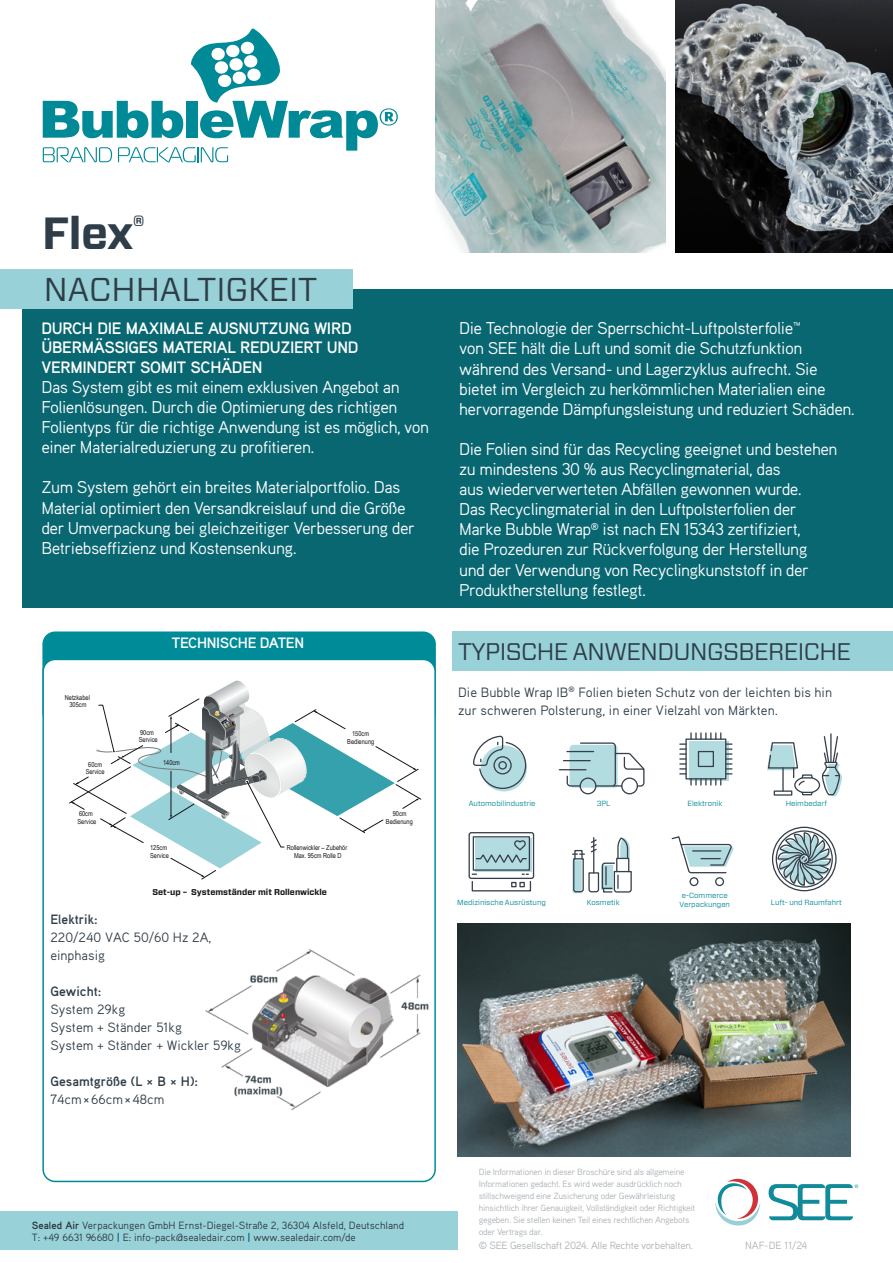
<style>
.page{position:relative;width:893px;height:1263px;background:#fff}
.page>*{position:absolute;margin:0;border:0;box-sizing:border-box;transform-origin:0 0}
.Product_Title{font:700 45px "Forza";color:#2e3d48}
.Section_Sub-heading{font:33px "Forza";color:#2e3d48}
.Section_Sub-heading-2{font:24px "Forza";letter-spacing:-.025em;color:#2e3d48}
.Body_Copy_-_White{font:17.1px/20.1px "Aaux Pro OT";letter-spacing:-.03em;color:#fff}
.Body_Sub-Heading_White{font:700 16.5px/19.5px "Aaux Pro OT";letter-spacing:-.02em;color:#fff}
.SAC_BODY_COPY{font:700 15px "Aaux Pro OT";letter-spacing:-.025em;color:#fff}
.Body_Copy_-_Grey{font:13.5px/18px "Aaux Pro OT";color:#2e3d48}
.Spec_Text{font:13.5px/18px "Aaux Pro OT";color:#313e48}
.Spec_Text-2{font:700 13.5px "Aaux Pro OT";color:#313e48}
.Address_-_Arial{font:10.5px "Aaux Pro OT";color:#2c3741}
.LEGAL_TEXT{font:10.5px "Aaux Pro OT";letter-spacing:-.025em;color:#adb2b6}
.LEGAL_TEXT-2{font:9px/12px "Aaux Pro OT";letter-spacing:-.03em;color:#adb2b6}
.t1{font:700 8.4px "Forza";color:#171419}
.t2{font:7.5px "Forza";color:#008a99}
.t3{font:6.9px/7.6px "Arial Narrow";color:#171419;text-align:center}
.s1{font-weight:700}
.s2{font-weight:700;color:#096772}
</style>
<div class="page">
<div style="left:453px;top:631px;width:440px;height:40px;background:#98d1d7"></div>
<div style="left:22px;top:289px;width:871px;height:318px;background:#096772"></div>
<img style="left:676px;top:0;width:217px;height:253px">
<div style="left:0;top:1211px;width:457px;height:39px;background:#98d1d7"></div>
<div style="left:43px;top:632px;width:392px;height:93px;background:#008b98;border-radius:12px"></div>
<div style="left:42px;top:631px;width:394px;height:94px;border:2px solid #008b98;border-radius:12px"></div>
<div style="left:43px;top:659px;width:392px;height:522px;background:#fff;border-radius:12px"></div>
<div style="left:42px;top:659px;width:394px;height:523px;border:2px solid #008b98;border-radius:12px"></div>
<div style="left:0;top:269px;width:353px;height:40px;background:#98d1d7"></div>
<img style="left:205px;top:949px;width:224px;height:161px">
<svg style="left:69px;top:681px;width:353px;height:199px"></svg>
<svg style="left:473px;top:736px;width:54px;height:54px"></svg>
<div style="left:580px;top:777px;width:16px;height:17px;border:1px solid #373f4a;border-radius:50%"></div>
<div style="left:621px;top:777px;width:17px;height:17px;border:1px solid #373f4a;border-radius:50%"></div>
<svg style="left:559px;top:742px;width:86px;height:45px"></svg>
<svg style="left:680px;top:733px;width:52px;height:52px"></svg>
<div style="left:715px;top:877px;width:9px;height:9px;border:1px solid #373f4a;border-radius:50%"></div>
<div style="left:689px;top:877px;width:9px;height:9px;border:1px solid #373f4a;border-radius:50%"></div>
<svg style="left:671px;top:836px;width:62px;height:38px"></svg>
<svg style="left:572px;top:837px;width:60px;height:56px"></svg>
<div style="left:476px;top:838px;width:56px;height:34px;background:#b3dce0"></div>
<div style="left:469px;top:832px;width:65px;height:47px;border:1px solid #373f4a;border-radius:2px"></div>
<div style="left:473px;top:836px;width:57px;height:35px;border:1px solid #373f4a"></div>
<div style="left:472px;top:881px;width:59px;height:10px;border:1px solid #373f4a"></div>
<svg style="left:475px;top:840px;width:52px;height:25px"></svg>
<svg style="left:511px;top:882px;width:14px;height:5px"></svg>
<hr style="left:782px;top:768px;width:2px;height:23px;background:#373f4a">
<div style="left:774px;top:790px;width:18px;height:6px;border:1px solid #373f4a"></div>
<div style="left:794px;top:777px;width:26px;height:16px;border:1px solid #373f4a;border-radius:7px"></div>
<svg style="left:767px;top:742px;width:45px;height:44px"></svg>
<hr style="left:830px;top:734px;width:2px;height:28px;background:#373f4a">
<svg style="left:821px;top:735px;width:21px;height:61px"></svg>
<svg style="left:777px;top:832px;width:55px;height:55px"></svg>
<div style="left:776px;top:830px;width:57px;height:57px;border:1px solid #373f4a;border-radius:50%"></div>
<div style="left:772px;top:827px;width:65px;height:64px;border:1px solid #373f4a;border-radius:50%"></div>
<img style="left:457px;top:924px;width:393px;height:233px">
<svg style="left:715px;top:1178px;width:46px;height:48px"></svg>
<svg style="left:769px;top:1184px;width:89px;height:36px"></svg>
<svg style="left:43px;top:29px;width:355px;height:133px"></svg>
<img style="left:436px;top:0;width:229px;height:253px">
<p class="Product_Title" style="left:42px;top:203px;width:104px">Flex<sup>®</sup></p>
<p class="Section_Sub-heading" style="left:44px;top:267px;width:275px">NACHHALTIGKEIT</p>
<p class="Body_Sub-Heading_White" style="left:41px;top:318px;width:319px">DURCH DIE MAXIMALE AUSNUTZUNG WIRD<br>ÜBERMÄSSIGES MATERIAL REDUZIERT UND<br>VERMINDERT SOMIT SCHÄDEN</p>
<p class="Body_Copy_-_White" style="left:41px;top:376px;width:389px">Das System gibt es mit einem exklusiven Angebot an Folienlösungen. Durch die Optimierung des richtigen Folientyps für die richtige Anwendung ist es möglich, von einer Materialreduzierung zu profitieren.</p>
<p class="Body_Copy_-_White" style="left:41px;top:477px;width:375px">Zum System gehört ein breites Materialportfolio. Das Material optimiert den Versandkreislauf und die Größe der Umverpackung bei gleichzeitiger Verbesserung der Betriebseffizienz und Kostensenkung.</p>
<p class="SAC_BODY_COPY" style="left:172px;top:633px;width:134px">TECHNISCHE DATEN</p>
<p class="t3" style="left:65px;top:693px;width:27px">Netzkabel<br>305cm</p>
<p class="t3" style="left:86px;top:760px;width:20px">60cm<br>Service</p>
<p class="t3" style="left:139px;top:728px;width:20px;text-align:left">90cm<br>Service</p>
<p class="t3" style="left:347px;top:729px;width:28px">150cm<br>Bedienung</p>
<p class="t3" style="left:163px;top:758px;width:18px">140cm</p>
<p class="t3" style="left:77px;top:809px;width:20px;text-align:left">60cm<br>Service</p>
<p class="t3" style="left:150px;top:844px;width:20px;text-align:left">125cm<br>Service</p>
<p class="t3" style="left:287px;top:843px;width:62px;line-height:8.2px">Rollenwickler – Zubehör<br>Max. 95cm Rolle D</p>
<p class="t1" style="left:152px;top:886px;width:176px">Set-up – Systemständer mit Rollenwickle</p>
<p class="Spec_Text-2" style="left:50px;top:910px;width:49px">Elektrik:</p>
<p class="Spec_Text" style="left:50px;top:928px;width:163px">220/240 VAC 50/60 Hz 2A, einphasig</p>
<p class="Spec_Text-2" style="left:50px;top:982px;width:53px">Gewicht:</p>
<p class="Spec_Text" style="left:50px;top:1000px;width:76px">System 29kg</p>
<p class="Spec_Text" style="left:50px;top:1018px;width:133px">System + Ständer 51kg</p>
<p class="Spec_Text" style="left:50px;top:1036px;width:192px">System + Ständer + Wickler 59kg</p>
<p class="Spec_Text-2" style="left:50px;top:1072px;width:149px">Gesamtgröße (L × B × H):</p>
<p class="Spec_Text" style="left:50px;top:1090px;width:116px">74cm×66cm×48cm</p>
<p class="t3" style="left:386px;top:810px;width:28px">90cm<br>Bedienung</p>
<p class="Address_-_Arial" style="left:32px;top:1218px;width:374px"><span class="s1">Sealed Air</span> Verpackungen GmbH Ernst-Diegel-Straße 2, 36304 Alsfeld, Deutschland</p>
<p class="Address_-_Arial" style="left:32px;top:1231px;width:325px">T: +49 6631 96680 <span class="s2">|</span> E: info-pack@sealedair.com <span class="s2">|</span> www.sealedair.com/de</p>
<p class="Body_Copy_-_White" style="left:459px;top:318px;width:397px">Die Technologie der Sperrschicht-Luftpolsterfolie™<br>von SEE hält die Luft und somit die Schutzfunktion während des Versand- und Lagerzyklus aufrecht. Sie bietet im Vergleich zu herkömmlichen Materialien eine hervorragende Dämpfungsleistung und reduziert Schäden.</p>
<p class="Body_Copy_-_White" style="left:459px;top:438px;width:380px">Die Folien sind für das Recycling geeignet und bestehen zu mindestens 30 % aus Recyclingmaterial, das<br>aus wiederverwerteten Abfällen gewonnen wurde.<br>Das Recyclingmaterial in den Luftpolsterfolien der Marke Bubble Wrap<sup>®</sup> ist nach EN 15343 zertifiziert,<br>die Prozeduren zur Rückverfolgung der Herstellung<br>und der Verwendung von Recyclingkunststoff in der Produktherstellung festlegt.</p>
<p class="Section_Sub-heading-2" style="left:458px;top:635px;width:394px">TYPISCHE ANWENDUNGSBEREICHE</p>
<p class="Body_Copy_-_Grey" style="left:458px;top:683px;width:375px">Die Bubble Wrap IB<sup>®</sup> Folien bieten Schutz von der leichten bis hin zur schweren Polsterung, in einer Vielzahl von Märkten.</p>
<p class="t2" style="left:469px;top:798px;width:68px">Automobilindustrie</p>
<p class="t2" style="left:597px;top:798px;width:15px">3PL</p>
<p class="t2" style="left:688px;top:798px;width:36px">Elektronik</p>
<p class="t2" style="left:682px;top:890px;width:47px">e-Commerce</p>
<p class="t2" style="left:457px;top:897px;width:90px">Medizinische Ausrüstung</p>
<p class="t2" style="left:587px;top:897px;width:34px">Kosmetik</p>
<p class="t2" style="left:679px;top:899px;width:52px">Verpackungen</p>
<p class="t2" style="left:786px;top:798px;width:43px">Heimbedarf</p>
<p class="t2" style="left:771px;top:897px;width:73px">Luft- und Raumfahrt</p>
<p class="LEGAL_TEXT-2" style="left:479px;top:1166px;width:218px">Die Informationen in dieser Broschüre sind als allgemeine Informationen gedacht. Es wird weder ausdrücklich noch stillschweigend eine Zusicherung oder Gewährleistung hinsichtlich ihrer Genauigkeit, Vollständigkeit oder Richtigkeit gegeben. Sie stellen keinen Teil eines rechtlichen Angebots oder Vertrags dar.</p>
<p class="LEGAL_TEXT" style="left:479px;top:1239px;width:216px">© SEE Gesellschaft 2024. Alle Rechte vorbehalten.</p>
<p class="LEGAL_TEXT" style="left:745px;top:1239px;width:64px">NAF-DE 11/24</p>
</div>
